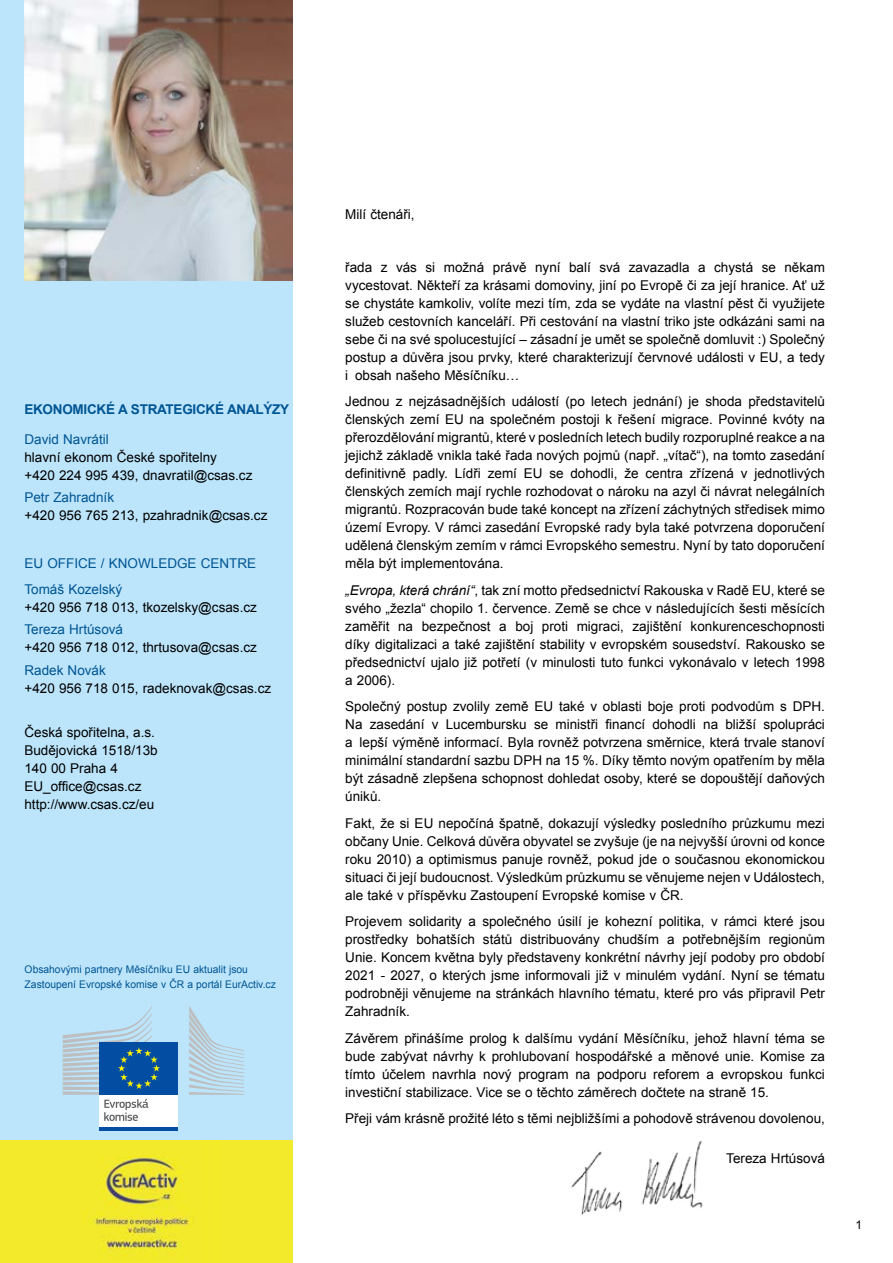
<style>
.page{position:relative;width:893px;height:1263px;background:#fff}
.page>*{position:absolute;margin:0;border:0;box-sizing:border-box;transform-origin:0 0}
.t1{font:13.5px/18px "Arial";color:#000;text-align:justify}
.t2{font:13.5px "Arial";color:#005593}
.t3{font:700 13.5px "Arial";letter-spacing:-.02em;color:#005593}
.t4{font:12px "Arial";color:#000}
.t5{font:10.5px/15px "Arial";color:#005593}
.s1{font-style:italic}
</style>
<div class="page">
<div style="left:0;top:0;width:292px;height:1263px;background:#bce5fb"></div>
<div style="left:0;top:1141px;width:292px;height:122px;background:#f2ea2a"></div>
<img style="left:89px;top:1156px;width:106px;height:103px">
<div style="left:100px;top:1093px;width:78px;height:35px;background:#fff"></div>
<div style="left:100px;top:1042px;width:78px;height:53px;background:#034ea2"></div>
<hr style="left:100px;top:1127px;width:78px;height:4px;background:#034ea2">
<svg style="left:189px;top:1006px;width:55px;height:89px"></svg>
<svg style="left:63px;top:1006px;width:97px;height:115px"></svg>
<img style="left:571px;top:1141px;width:132px;height:74px">
<img style="left:24px;top:0;width:268px;height:281px">
<p class="t3" style="left:24px;top:400px;width:177px">EKONOMICKÉ A STRATEGické</p>
<p class="t3" style="left:227px;top:400px;width:64px">ANALÝZY</p>
<p class="t2" style="left:24px;top:430px;width:86px">David Navrátil</p>
<p class="t1" style="left:24px;top:448px;width:229px">hlavní ekonom České spořitelny<br>+420 224 995 439, dnavratil@csas.cz</p>
<p class="t2" style="left:24px;top:488px;width:91px">Petr Zahradník</p>
<p class="t1" style="left:24px;top:506px;width:244px">+420 956 765 213, pzahradnik@csas.cz</p>
<p class="t2" style="left:24px;top:554px;width:136px">EU Office / Knowled</p>
<p class="t2" style="left:177px;top:554px;width:44px">ge Centre</p>
<p class="t2" style="left:24px;top:580px;width:99px">Tomáš Kozelský</p>
<p class="t1" style="left:24px;top:598px;width:234px">+420 956 718 013, tkozelsky@csas.cz</p>
<p class="t2" style="left:24px;top:621px;width:100px">Tereza Hrtúsová</p>
<p class="t1" style="left:24px;top:639px;width:234px">+420 956 718 012, thrtusova@csas.cz</p>
<p class="t2" style="left:24px;top:661px;width:83px">Radek Novák</p>
<p class="t1" style="left:24px;top:679px;width:248px">+420 956 718 015, radeknovak@csas.cz</p>
<p class="t1" style="left:24px;top:723px;width:135px;text-align:left">Česká spořitelna, a.s.<br>Budějovická 1518/13b<br>140 00 Praha 4<br>EU_office@csas.cz http://www.csas.cz/eu</p>
<p class="t5" style="left:25px;top:962px;width:253px">Obsahovými partnery Měsíčníku EU aktualit jsou<br>Zastoupení Evropské komise v ČR a portál EurActiv.cz</p>
<p class="t1" style="left:345px;top:205px;width:71px">Milí čtenáři,</p>
<p class="t1" style="left:345px;top:258px;width:481px">řada z vás si možná právě nyní balí svá zavazadla a chystá se někam vycestovat. Někteří za krásami domoviny, jiní po Evropě či za její hranice. Ať už se chystáte kamkoliv, volíte mezi tím, zda se vydáte na vlastní pěst či využijete služeb cestovních kanceláří. Při cestování na vlastní triko jste odkázáni sami na sebe či na své spolucestující – zásadní je umět se společně domluvit :) Společný postup a důvěra jsou prvky, které charakterizují červnové události v EU, a tedy i obsah našeho Měsíčníku…</p>
<p class="t1" style="left:345px;top:393px;width:481px">Jednou z nejzásadnějších událostí (po letech jednání) je shoda představitelů členských zemí EU na společném postoji k řešení migrace. Povinné kvóty na přerozdělování migrantů, které v posledních letech budily rozporuplné reakce a na jejichž základě vnikla také řada nových pojmů (např. „vítač“), na tomto zasedání definitivně padly. Lídři zemí EU se dohodli, že centra zřízená v jednotlivých členských zemích mají rychle rozhodovat o nároku na azyl či návrat nelegálních migrantů. Rozpracován bude také koncept na zřízení záchytných středisek mimo území Evropy. V rámci zasedání Evropské rady byla také potvrzena doporučení udělená členským zemím v rámci Evropského semestru. Nyní by tato doporučení měla být implementována.</p>
<p class="t1" style="left:345px;top:581px;width:481px"><span class="s1">„Evropa, která chrání“</span>, tak zní motto předsednictví Rakouska v Radě EU, které se svého „žezla“ chopilo 1. července. Země se chce v následujících šesti měsících zaměřit na bezpečnost a boj proti migraci, zajištění konkurenceschopnosti díky digitalizaci a také zajištění stability v evropském sousedství. Rakousko se předsednictví ujalo již potřetí (v minulosti tuto funkci vykonávalo v letech 1998 a 2006).</p>
<p class="t1" style="left:345px;top:698px;width:481px">Společný postup zvolily země EU také v oblasti boje proti podvodům s DPH.<br>Na zasedání v Lucembursku se ministři financí dohodli na bližší spolupráci a lepší výměně informací. Byla rovněž potvrzena směrnice, která trvale stanoví minimální standardní sazbu DPH na 15 %. Díky těmto novým opatřením by měla být zásadně zlepšena schopnost dohledat osoby, které se dopouštějí daňových úniků.</p>
<p class="t1" style="left:345px;top:814px;width:481px">Fakt, že si EU nepočíná špatně, dokazují výsledky posledního průzkumu mezi občany Unie. Celková důvěra obyvatel se zvyšuje (je na nejvyšší úrovni od konce roku 2010) a optimismus panuje rovněž, pokud jde o současnou ekonomickou situaci či její budoucnost. Výsledkům průzkumu se věnujeme nejen v Událostech, ale také v příspěvku Zastoupení Evropské komise v ČR.</p>
<p class="t1" style="left:345px;top:913px;width:481px">Projevem solidarity a společného úsilí je kohezní politika, v rámci které jsou prostředky bohatších států distribuovány chudším a potřebnějším regionům Unie. Koncem května byly představeny konkrétní návrhy její podoby pro období 2021 - 2027, o kterých jsme informovali již v minulém vydání. Nyní se tématu podrobněji věnujeme na stránkách hlavního tématu, které pro vás připravil Petr Zahradník.</p>
<p class="t1" style="left:345px;top:1029px;width:481px">Závěrem přinášíme prolog k dalšímu vydání Měsíčníku, jehož hlavní téma se bude zabývat návrhy k prohlubovaní hospodářské a měnové unie. Komise za tímto účelem navrhla nový program na podporu reforem a evropskou funkci investiční stabilizace. Vice se o těchto záměrech dočtete na straně 15.</p>
<p class="t1" style="left:345px;top:1110px;width:481px">Přeji vám krásně prožité léto s těmi nejbližšími a pohodově strávenou dovolenou,</p>
<p class="t1" style="left:726px;top:1149px;width:100px">Tereza Hrtúsová</p>
<p class="t4" style="left:856px;top:1217px;width:8px">1</p>
</div>
